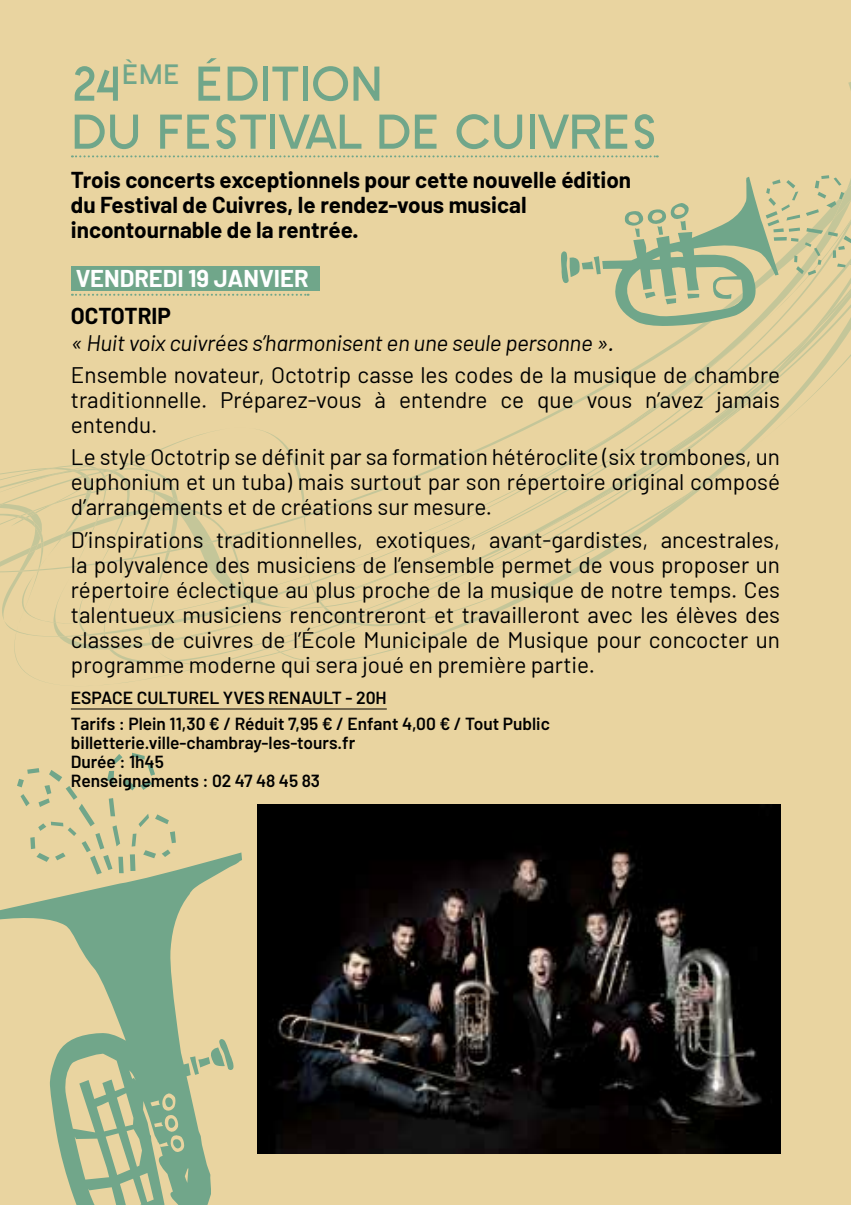
<style>
.page{position:relative;width:851px;height:1205px;background:#fff}
.page>*{position:absolute;margin:0;border:0;box-sizing:border-box;transform-origin:0 0}
.t1{font:700 50px/48px "SF New Republic";color:#70a68a}
.t2{font:700 23.75px "Barlow";color:#fff}
.t3{font:22.5px/25px "Barlow";color:#000;text-align:justify}
.t4{font:700 22.5px/25px "Barlow";color:#000}
.t5{font:italic 22.5px "Barlow";letter-spacing:-.01em;color:#000}
.t6{font:600 17.5px/19px "Barlow";color:#000}
</style>
<div class="page">
<div style="left:0;top:0;width:850px;height:1205px;background:#e9d4a0"></div>
<svg style="left:17px;top:753px;width:159px;height:99px"></svg>
<svg style="left:0;top:852px;width:242px;height:353px"></svg>
<svg style="left:168px;top:1118px;width:7px;height:10px"></svg>
<svg style="left:523px;top:326px;width:327px;height:272px"></svg>
<svg style="left:672px;top:468px;width:54px;height:37px"></svg>
<svg style="left:0;top:428px;width:529px;height:255px"></svg>
<svg style="left:561px;top:175px;width:289px;height:151px"></svg>
<div style="left:71px;top:266px;width:248px;height:24px;background:#70a68a"></div>
<svg style="left:72px;top:294px;width:236px;height:2px"></svg>
<hr style="left:71px;top:708px;width:316px;height:1px;background:#000">
<img style="left:257px;top:804px;width:523px;height:349px">
<svg style="left:72px;top:155px;width:585px;height:2px"></svg>
<h1 class="t1" style="left:71px;top:61px;width:588px">24<sup>ÈME</sup> ÉDITION<br>DU FESTIVAL DE CUIVRES</h1>
<p class="t4" style="left:71px;top:167px;width:561px">Trois concerts exceptionnels pour cette nouvelle édition du Festival de Cuivres, le rendez-vous musical incontournable de la rentrée.</p>
<p class="t2" style="left:76px;top:263px;width:234px">VENDREDI 19 JANVIER</p>
<p class="t4" style="left:71px;top:303px;width:102px">OCTOTRIP</p>
<p class="t5" style="left:71px;top:329px;width:544px">« Huit voix cuivrées s’harmonisent en une seule personne ».</p>
<p class="t3" style="left:71px;top:361px;width:710px">Ensemble novateur, Octotrip casse les codes de la musique de chambre traditionnelle. Préparez-vous à entendre ce que vous n’avez jamais entendu.</p>
<p class="t3" style="left:71px;top:443px;width:710px">Le style Octotrip se définit par sa formation hétéroclite (six trombones, un euphonium et un tuba) mais surtout par son répertoire original composé d’arrangements et de créations sur mesure.</p>
<p class="t3" style="left:71px;top:525px;width:710px">D’inspirations traditionnelles, exotiques, avant-gardistes, ancestrales, la polyvalence des musiciens de l’ensemble permet de vous proposer un répertoire éclectique au plus proche de la musique de notre temps. Ces talentueux musiciens rencontreront et travailleront avec les élèves des classes de cuivres de l’École Municipale de Musique pour concocter un programme moderne qui sera joué en première partie.</p>
<p class="t6" style="left:71px;top:683px;width:480px;line-height:26px">ESPACE CULTUREL YVES RENAULT - 20H<br>Tarifs : Plein 11,30 € / Réduit 7,95 € / Enfant 4,00 € / Tout Public</p>
<p class="t6" style="left:71px;top:731px;width:286px">billetterie.ville-chambray-les-tours.fr<br>Durée : 1h45<br>Renseignements : 02 47 48 45 83</p>
</div>
